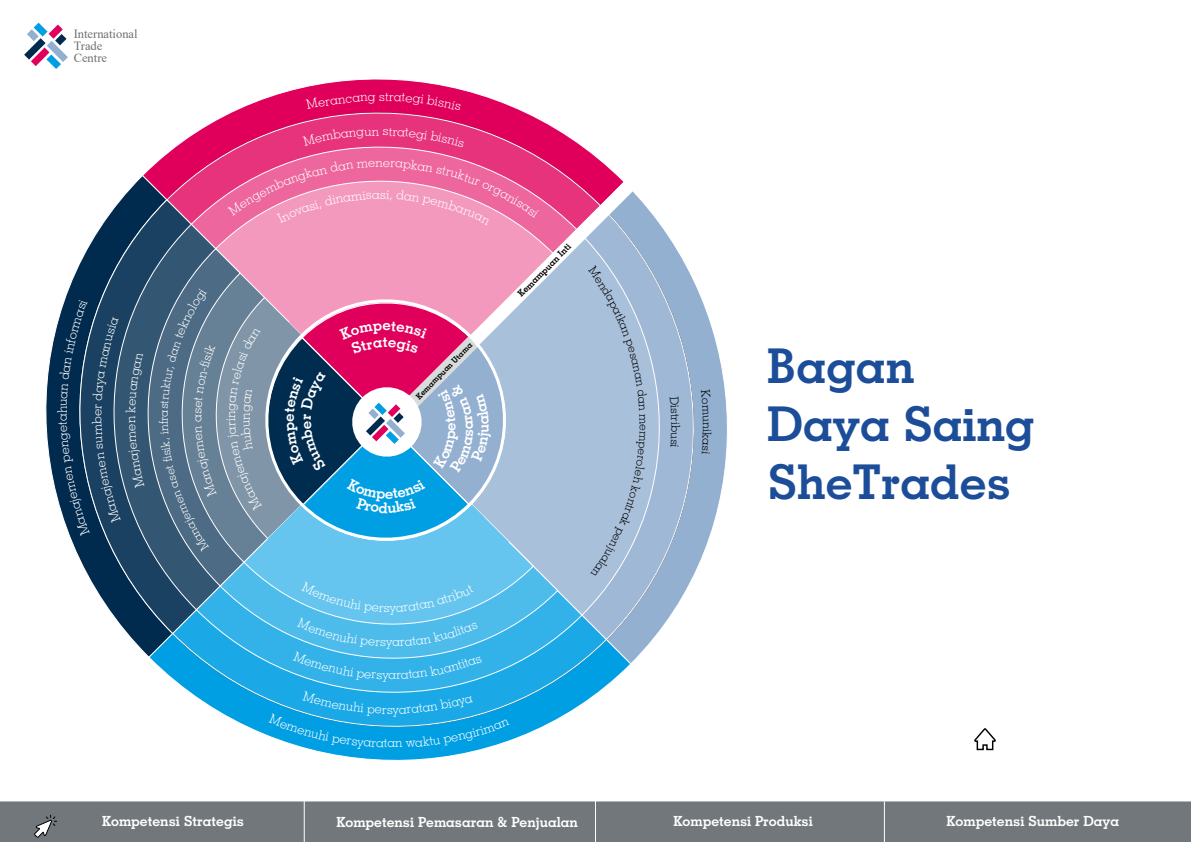
<style>
.page{position:relative;width:1191px;height:842px;background:#fff}
.page>*{position:absolute;margin:0;border:0;box-sizing:border-box;transform-origin:0 0}
.t1{font:700 48px/57.6px "BCVV";color:#1c4d99}
.t2{font:700 14px "BCVV";color:#fff}
.t3{font:13px "BCVV";color:#fff}
.t4{font:12.5px/12px "Times New Roman";color:#707070}
.t5{font:12px "BCVV";color:#000}
.t6{font:12px "BCVV";color:#fff}
.t7{font:700 9px "BCVV";color:#000}
.t8{font:700 8px "BCVV";color:#000}
</style>
<div class="page">
<svg style="left:24px;top:23px;width:44px;height:46px"></svg>
<div style="left:596px;top:801px;width:289px;height:41px;background:#71777a"></div>
<div style="left:305px;top:801px;width:290px;height:41px;background:#71777a"></div>
<div style="left:0;top:801px;width:304px;height:41px;background:#71777a"></div>
<div style="left:885px;top:801px;width:306px;height:41px;background:#71777a"></div>
<svg style="left:34px;top:814px;width:23px;height:24px"></svg>
<hr style="left:884px;top:801px;width:1px;height:41px;background:#fff">
<svg style="left:45px;top:175px;width:121px;height:481px"></svg>
<svg style="left:148px;top:634px;width:463px;height:127px"></svg>
<svg style="left:166px;top:82px;width:433px;height:117px"></svg>
<svg style="left:49px;top:199px;width:141px;height:435px"></svg>
<svg style="left:172px;top:610px;width:435px;height:147px"></svg>
<svg style="left:647px;top:208px;width:77px;height:433px"></svg>
<svg style="left:190px;top:119px;width:387px;height:105px;background:#e5367e"></svg>
<svg style="left:86px;top:224px;width:129px;height:386px;background:#2b4b6a"></svg>
<svg style="left:196px;top:587px;width:387px;height:133px;background:#28abe4"></svg>
<svg style="left:647px;top:228px;width:40px;height:388px;background:#a2bad7"></svg>
<svg style="left:124px;top:248px;width:102px;height:339px;background:#375975"></svg>
<svg style="left:161px;top:272px;width:65px;height:291px;background:#46657f"></svg>
<svg style="left:217px;top:297px;width:9px;height:242px;background:#748c9f"></svg>
<svg style="left:974px;top:728px;width:22px;height:23px"></svg>
<svg style="left:701px;top:390px;width:9px;height:31px"></svg>
<svg style="left:702px;top:429px;width:9px;height:25px"></svg>
<svg style="left:670px;top:396px;width:10px;height:52px"></svg>
<svg style="left:306px;top:95px;width:69px;height:14px"></svg>
<svg style="left:385px;top:93px;width:76px;height:18px"></svg>
<div style="left:303px;top:127px;width:161px;height:20px;background:#e6337c"></div>
<svg style="left:57px;top:299px;width:87px;height:237px;background:#214665"></svg>
<svg style="left:159px;top:287px;width:58px;height:265px;background:#57738b"></svg>
<svg style="left:269px;top:691px;width:118px;height:58px;background:#1aa8e5"></svg>
<svg style="left:393px;top:696px;width:116px;height:51px;background:#13a5e4"></svg>
<svg style="left:226px;top:159px;width:421px;height:523px;background:#979ec6"></svg>
<p class="t4" style="left:74px;top:28px;width:65px">International<br>Trade<br>Centre</p>
<p class="t6" style="left:156px;top:421px;width:6px;rotate:-90deg">r</p>
<p class="t3" style="left:189px;top:422px;width:9px;rotate:-90deg">a</p>
<p class="t3" style="left:379px;top:88px;width:8px">s</p>
<p class="t3" style="left:380px;top:186px;width:8px">s</p>
<p class="t7" style="left:515px;top:291px;width:72px;rotate:-45deg">Kemampuan Inti</p>
<p class="t8" style="left:414px;top:394px;width:77px;rotate:-45deg">Kemampuan Utama</p>
<h1 class="t1" style="left:767px;top:337px;width:269px">Bagan<br>Daya Saing<br>SheTrades</h1>
<p class="t5" style="left:683px;top:422px;width:5px;rotate:90deg">i</p>
<p class="t5" style="left:714px;top:422px;width:8px;rotate:90deg">n</p>
<p class="t3" style="left:386px;top:634px;width:8px">y</p>
<p class="t3" style="left:387px;top:701px;width:8px">s</p>
<p class="t3" style="left:387px;top:735px;width:9px">a</p>
<p class="t2" style="left:102px;top:813px;width:143px">Kompetensi Strategis</p>
<p class="t2" style="left:336px;top:813px;width:243px">Kompetensi Pemasaran &amp; Penjualan</p>
<p class="t2" style="left:673px;top:813px;width:141px">Kompetensi Produksi</p>
<p class="t2" style="left:946px;top:813px;width:174px">Kompetensi Sumber Daya</p>
</div>
